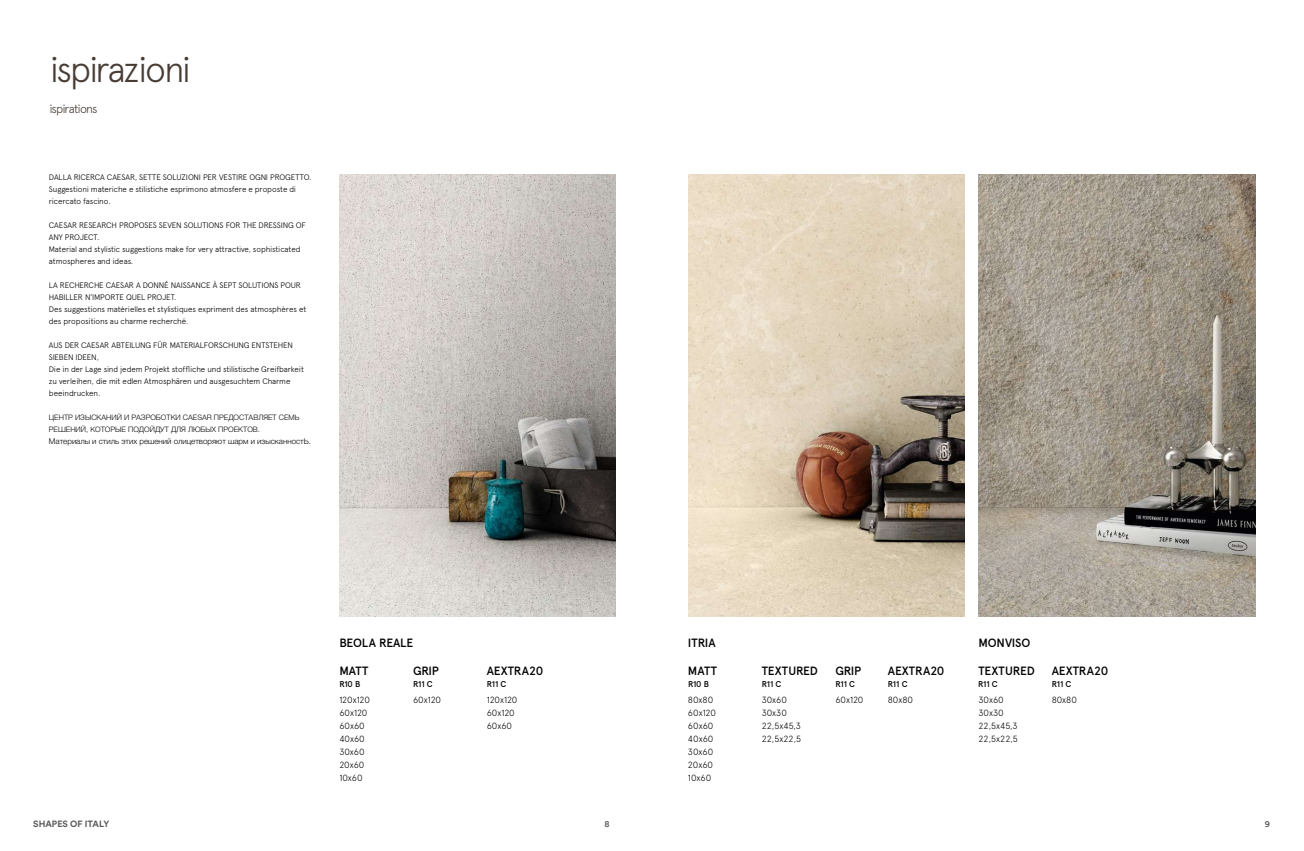
<style>
.page{position:relative;width:1304px;height:851px;background:#fff}
.page>*{position:absolute;margin:0;border:0;box-sizing:border-box;transform-origin:0 0}
.t1{font:300 36px "Apercu";letter-spacing:-.07em;color:#483d35}
.t2{font:500 12px "Apercu";letter-spacing:-.01em;color:#000}
.t3{font:300 12px "Apercu";letter-spacing:-.075em;color:#483d35}
.t4{font:300 9px/13px "Apercu";color:#000}
.t5{font:700 9px "Circular Std";color:#56595b}
.t6{font:500 9px "Circular Std";color:#56595b}
.t7{font:500 8.4px "Apercu";letter-spacing:-.03em;color:#000}
.t8{font:300 8px/12px "Apercu";letter-spacing:-.01em;color:#000}
.t9{font:300 8px "Helvetica Neue LTCYR";color:#000}
.t10{font:300 7.5px/12px "Helvetica Neue LTCYR";color:#000}
.s1{color:#e5007d}
</style>
<div class="page">
<img style="left:339px;top:174px;width:277px;height:443px">
<img style="left:688px;top:174px;width:277px;height:443px">
<img style="left:978px;top:174px;width:277px;height:443px">
<h1 class="t1" style="left:49px;top:48px;width:144px">ispirazioni</h1>
<h2 class="t3" style="left:49px;top:102px;width:50px">ispirations</h2>
<p class="t8" style="left:49px;top:171px;width:264px">DALLA RICERCA CAESAR, SETTE SOLUZIONI PER VESTIRE OGNI PROGETTO.<br>Suggestioni materiche e stilistiche esprimono atmosfere e proposte di ricercato fascino.</p>
<p class="t8" style="left:49px;top:219px;width:259px">CAESAR RESEARCH PROPOSES SEVEN SOLUTIONS FOR THE DRESSING OF ANY PROJECT.<br>Material and stylistic suggestions make for very attractive, sophisticated atmospheres and ideas.</p>
<p class="t8" style="left:49px;top:279px;width:259px">LA RECHERCHE CAESAR A DONNÉ NAISSANCE À SEPT SOLUTIONS POUR HABILLER N’IMPORTE QUEL PROJET.<br>Des suggestions matérielles et stylistiques expriment des atmosphères et des propositions au charme recherché<span class="s1">.</span></p>
<p class="t8" style="left:49px;top:339px;width:257px">AUS DER CAESAR ABTEILUNG FÜR MATERIALFORSCHUNG ENTSTEHEN SIEBEN IDEEN,<br>Die in der Lage sind jedem Projekt stoffliche und stilistische Greifbarkeit zu verleihen, die mit edlen Atmosphären und ausgesuchtem Charme beeindrucken.</p>
<p class="t10" style="left:49px;top:411px;width:252px">ЦЕНТР ИЗЫСКАНИЙ И РАЗРОБОТКИ CAESAR ПРЕДОСТАВЛЯЕТ СЕМЬ<br>РЕШЕНИЙ, КОТОРЫЕ ПОДОЙДУТ ДЛЯ ЛЮБЫХ ПРОЕКТОВ.</p>
<p class="t9" style="left:49px;top:437px;width:264px">Материалы и стиль этих решений олицетворяют шарм и изысканностЬ.</p>
<h2 class="t2" style="left:339px;top:635px;width:76px">BEOLA REALE</h2>
<h2 class="t2" style="left:688px;top:635px;width:29px">ITRIA</h2>
<h2 class="t2" style="left:978px;top:635px;width:53px">MONVISO</h2>
<h2 class="t2" style="left:339px;top:663px;width:31px">MATT</h2>
<h2 class="t2" style="left:413px;top:663px;width:27px">GRIP</h2>
<h2 class="t2" style="left:688px;top:663px;width:31px">MATT</h2>
<h2 class="t2" style="left:762px;top:663px;width:58px">TEXTURED</h2>
<h2 class="t2" style="left:835px;top:663px;width:27px">GRIP</h2>
<h2 class="t2" style="left:978px;top:663px;width:58px">TEXTURED</h2>
<p class="t7" style="left:339px;top:679px;width:22px">R10 B</p>
<p class="t7" style="left:413px;top:679px;width:21px">R11 C</p>
<p class="t7" style="left:688px;top:679px;width:22px">R10 B</p>
<p class="t7" style="left:762px;top:679px;width:21px">R11 C</p>
<p class="t7" style="left:835px;top:679px;width:21px">R11 C</p>
<p class="t7" style="left:978px;top:679px;width:21px">R11 C</p>
<p class="t4" style="left:487px;top:693px;width:32px">120x120<br>60x120<br>60x60</p>
<h2 class="t2" style="left:487px;top:663px;width:58px">AEXTRA20</h2>
<p class="t7" style="left:487px;top:679px;width:21px">R11 C</p>
<h2 class="t2" style="left:888px;top:663px;width:58px">AEXTRA20</h2>
<p class="t7" style="left:888px;top:679px;width:21px">R11 C</p>
<p class="t4" style="left:339px;top:693px;width:32px">120x120<br>60x120<br>60x60<br>40x60<br>30x60<br>20x60<br>10x60</p>
<p class="t4" style="left:688px;top:693px;width:30px">80x80<br>60x120<br>60x60<br>40x60<br>30x60<br>20x60<br>10x60</p>
<p class="t4" style="left:413px;top:693px;width:30px">60x120</p>
<p class="t4" style="left:762px;top:693px;width:41px">30x60<br>30x30<br>22,5x45,3<br>22,5x22,5</p>
<p class="t4" style="left:978px;top:693px;width:41px">30x60<br>30x30<br>22,5x45,3<br>22,5x22,5</p>
<p class="t4" style="left:835px;top:693px;width:30px">60x120</p>
<p class="t4" style="left:888px;top:693px;width:27px">80x80</p>
<h2 class="t2" style="left:1052px;top:663px;width:58px">AEXTRA20</h2>
<p class="t7" style="left:1052px;top:679px;width:21px">R11 C</p>
<p class="t4" style="left:1052px;top:693px;width:27px">80x80</p>
<p class="t5" style="left:33px;top:818px;width:78px">SHAPES OF ITALY</p>
<p class="t6" style="left:604px;top:818px;width:7px">8</p>
<p class="t6" style="left:1265px;top:818px;width:7px">9</p>
</div>
